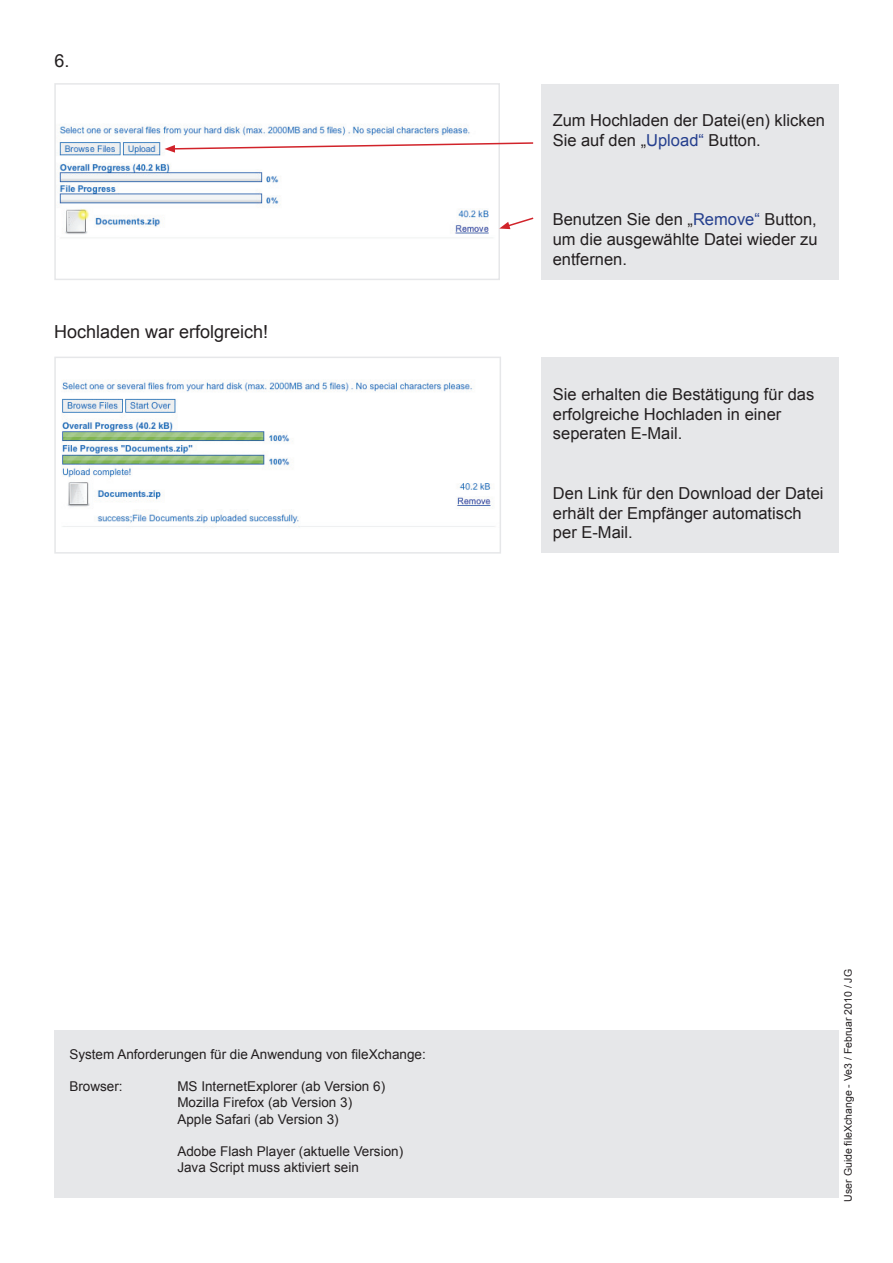
<style>
.page{position:relative;width:893px;height:1263px;background:#fff}
.page>*{position:absolute;margin:0;border:0;box-sizing:border-box;transform-origin:0 0}
.t1{font:18px "Arial";color:#231f20}
.t2{font:16.5px/19.8px "Arial";color:#231f20}
.t3{font:13.5px/16.2px "Arial";color:#231f20}
.t4{font:10.5px "Arial";color:#231f20}
.s1{color:#253f8e}
</style>
<div class="page">
<img style="left:58px;top:124px;width:431px;height:114px">
<div style="left:54px;top:83px;width:446px;height:197px;border:2px solid #e6e7e9"></div>
<div style="left:541px;top:84px;width:298px;height:195px;background:#e6e7e9"></div>
<svg style="left:164px;top:141px;width:370px;height:12px"></svg>
<svg style="left:499px;top:216px;width:35px;height:13px"></svg>
<div style="left:541px;top:357px;width:298px;height:196px;background:#e6e7e9"></div>
<div style="left:54px;top:1030px;width:785px;height:168px;background:#e6e7e9"></div>
<img style="left:61px;top:380px;width:434px;height:147px">
<div style="left:54px;top:357px;width:447px;height:197px;border:2px solid #e6e7e9"></div>
<p class="t1" style="left:54px;top:49px;width:17px">6.</p>
<p class="t1" style="left:54px;top:320px;width:216px">Hochladen war erfolgreich!</p>
<p class="t2" style="left:553px;top:111px;width:274px">Zum Hochladen der Datei(en) klicken<br>Sie auf den „<span class="s1">Upload“</span> Button.</p>
<p class="t2" style="left:553px;top:210px;width:267px;text-align:justify">Benutzen Sie den „<span class="s1">Remove“</span> Button, um die ausgewählte Datei wieder zu entfernen.</p>
<p class="t2" style="left:553px;top:384px;width:263px">Sie erhalten die Bestätigung für das erfolgreiche Hochladen in einer seperaten E-Mail.</p>
<p class="t2" style="left:553px;top:483px;width:272px">Den Link für den Download der Datei erhält der Empfänger automatisch per E-Mail.</p>
<p class="t3" style="left:69px;top:1046px;width:358px">System Anforderungen für die Anwendung von fileXchange:</p>
<p class="t3" style="left:69px;top:1078px;width:55px">Browser:</p>
<p class="t3" style="left:177px;top:1078px;width:209px">MS InternetExplorer (ab Version 6)<br>Mozilla Firefox (ab Version 3)<br>Apple Safari (ab Version 3)</p>
<p class="t3" style="left:177px;top:1143px;width:227px">Adobe Flash Player (aktuelle Version)<br>Java Script muss aktiviert sein</p>
<p class="t4" style="left:841px;top:1201px;width:234px;rotate:-90deg">User Guide fileXchange - Ve3 / Februar 2010 / JG</p>
</div>
